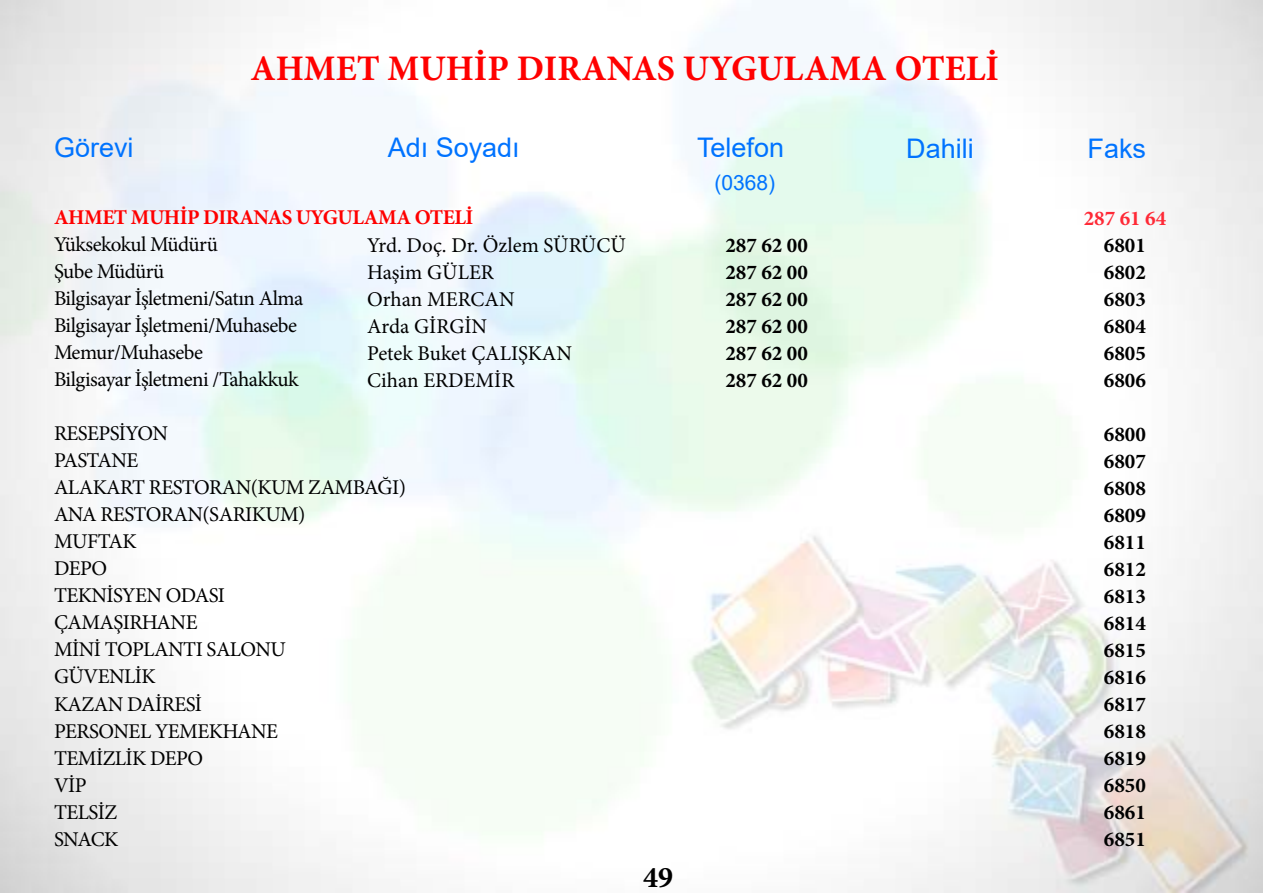
<style>
.page{position:relative;width:1263px;height:893px;background:#fff}
.page>*{position:absolute;margin:0;border:0;box-sizing:border-box;transform-origin:0 0}
.t1{font:700 36px "Minion Pro";color:#f00}
.t2{font:700 30px "Minion Pro";color:#000}
.t3{font:27px "Arial";color:#0073ff}
.t4{font:21px/27px "Minion Pro";letter-spacing:-.025em;color:#000}
.t5{font:700 21px/27px "Minion Pro";color:#000;text-align:justify}
.t6{font:21px/27px "Minion Pro";color:#000}
.t7{font:700 21px "Minion Pro";letter-spacing:-.025em;color:#f00}
.t8{font:700 21px "Minion Pro";color:#ff2936}
.t9{font:21px "Arial";color:#0073ff}
</style>
<div class="page">
<h1 class="t1" style="left:250px;top:43px;width:750px">AHMET MUHİP DIRANAS UYGULAMA OTELİ</h1>
<p class="t3" style="left:54px;top:129px;width:81px">Görevi</p>
<p class="t3" style="left:388px;top:129px;width:134px">Adı Soyadı</p>
<p class="t3" style="left:697px;top:129px;width:89px">Telefon</p>
<p class="t9" style="left:714px;top:168px;width:62px">(0368)</p>
<p class="t7" style="left:54px;top:203px;width:421px">AHMET MUHİP DIRANAS UYGULAMA OTELİ</p>
<p class="t4" style="left:54px;top:231px;width:251px">Yüksekokul Müdürü<br>Şube Müdürü<br>Bilgisayar İşletmeni/Satın Alma<br>Bilgisayar İşletmeni/Muhasebe<br>Memur/Muhasebe<br>Bilgisayar İşletmeni /Tahakkuk</p>
<p class="t4" style="left:54px;top:420px;width:353px">RESEPSİYON<br>PASTANE<br>ALAKART RESTORAN(KUM ZAMBAĞI)<br>ANA RESTORAN(SARIKUM)<br>MUFTAK<br>DEPO<br>TEKNİSYEN ODASI<br>ÇAMAŞIRHANE<br>MİNİ TOPLANTI SALONU<br>GÜVENLİK<br>KAZAN DAİRESİ<br>PERSONEL YEMEKHANE<br>TEMİZLİK DEPO<br>VİP<br>TELSİZ<br>SNACK</p>
<p class="t6" style="left:367px;top:232px;width:260px">Yrd. Doç. Dr. Özlem SÜRÜCÜ<br>Haşim GÜLER<br>Orhan MERCAN<br>Arda GİRGİN<br>Petek Buket ÇALIŞKAN<br>Cihan ERDEMİR</p>
<p class="t5" style="left:725px;top:231px;width:84px">287 62 00<br>287 62 00<br>287 62 00<br>287 62 00<br>287 62 00<br>287 62 00</p>
<h2 class="t2" style="left:643px;top:856px;width:31px">49</h2>
<p class="t3" style="left:906px;top:130px;width:69px">Dahili</p>
<p class="t3" style="left:1087px;top:130px;width:60px">Faks</p>
<p class="t8" style="left:1084px;top:203px;width:84px">287 61 64</p>
<p class="t5" style="left:1104px;top:231px;width:43px">6801<br>6802<br>6803<br>6804<br>6805<br>6806</p>
<p class="t5" style="left:1104px;top:420px;width:43px">6800<br>6807<br>6808<br>6809<br>6811<br>6812<br>6813<br>6814<br>6815<br>6816<br>6817<br>6818<br>6819<br>6850<br>6861<br>6851</p>
</div>
